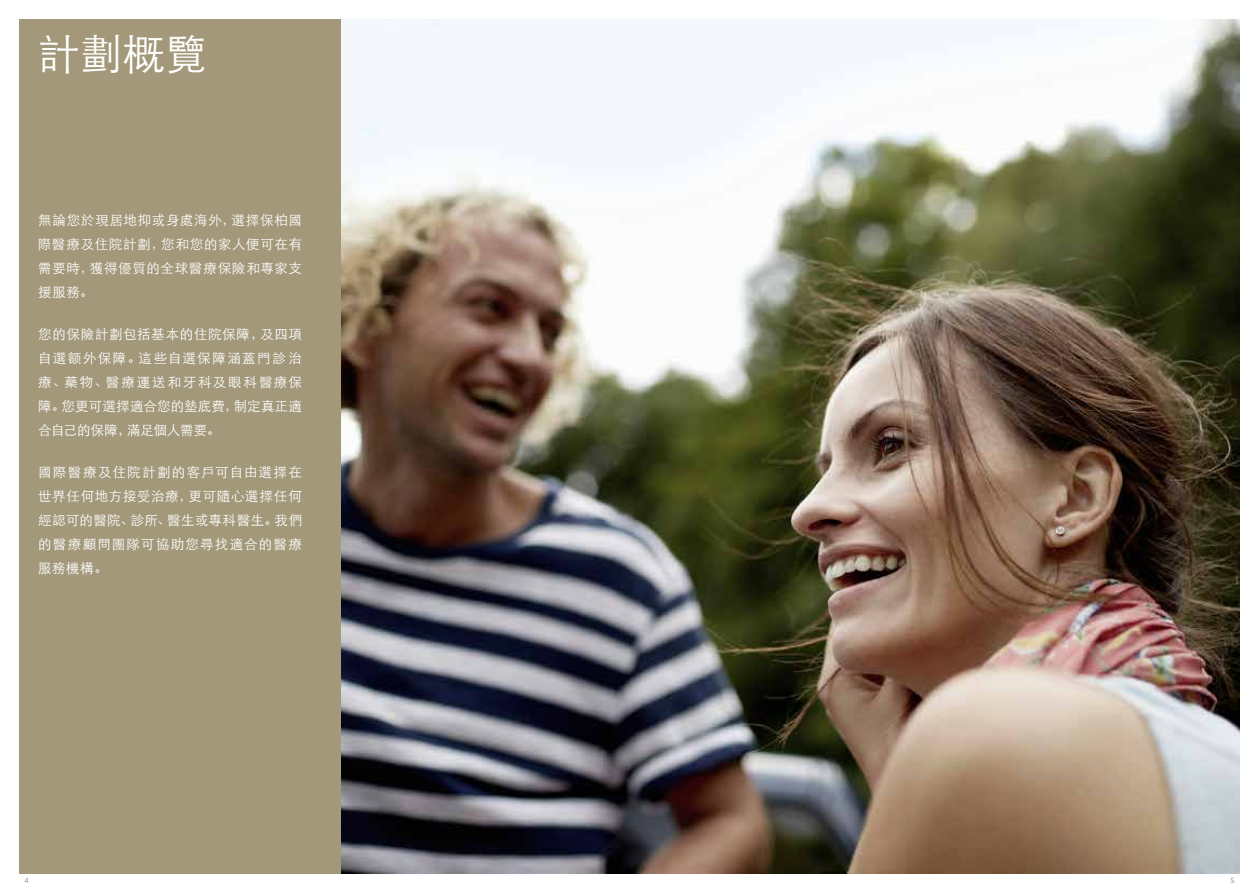
<style>
.page{position:relative;width:1259px;height:893px;background:#fff}
.page>*{position:absolute;margin:0;border:0;box-sizing:border-box;transform-origin:0 0}
.t1{font:300 42px "ST Heiti SC";color:#fff}
.t2{font:300 13.5px/24px "ST Heiti SC";letter-spacing:.05em;color:#fff;text-align:justify}
.t3{font:7.5px "Gotham Narrow";color:#86878c}
</style>
<div class="page">
<img style="left:340px;top:19px;width:899px;height:855px">
<div style="left:19px;top:19px;width:321px;height:855px;background:#a3987a"></div>
<h1 class="t1" style="left:38px;top:17px;width:171px">計劃概覽</h1>
<p class="t2" style="left:38px;top:206px;width:265px">無論您於現居地抑或身處海外，選擇保柏國際醫療及住院計劃，您和您的家人便可在有需要時，獲得優質的全球醫療保險和專家支援服務。</p>
<p class="t2" style="left:38px;top:320px;width:265px">您的保險計劃包括基本的住院保障，及四項自選额外保障。這些自選保障涵蓋門診治療、藥物、醫療運送和牙科及眼科醫療保障。您更可選擇適合您的墊底費，制定真正適合自己的保障，滿足個人需要。</p>
<p class="t2" style="left:38px;top:458px;width:265px">國際醫療及住院計劃的客戶可自由選擇在世界任何地方接受治療，更可隨心選擇任何經認可的醫院、診所、醫生或專科醫生。我們的醫療顧問團隊可協助您尋找適合的醫療服務機構。</p>
<p class="t3" style="left:24px;top:876px;width:6px">4</p>
<p class="t3" style="left:1230px;top:876px;width:5px">5</p>
</div>
